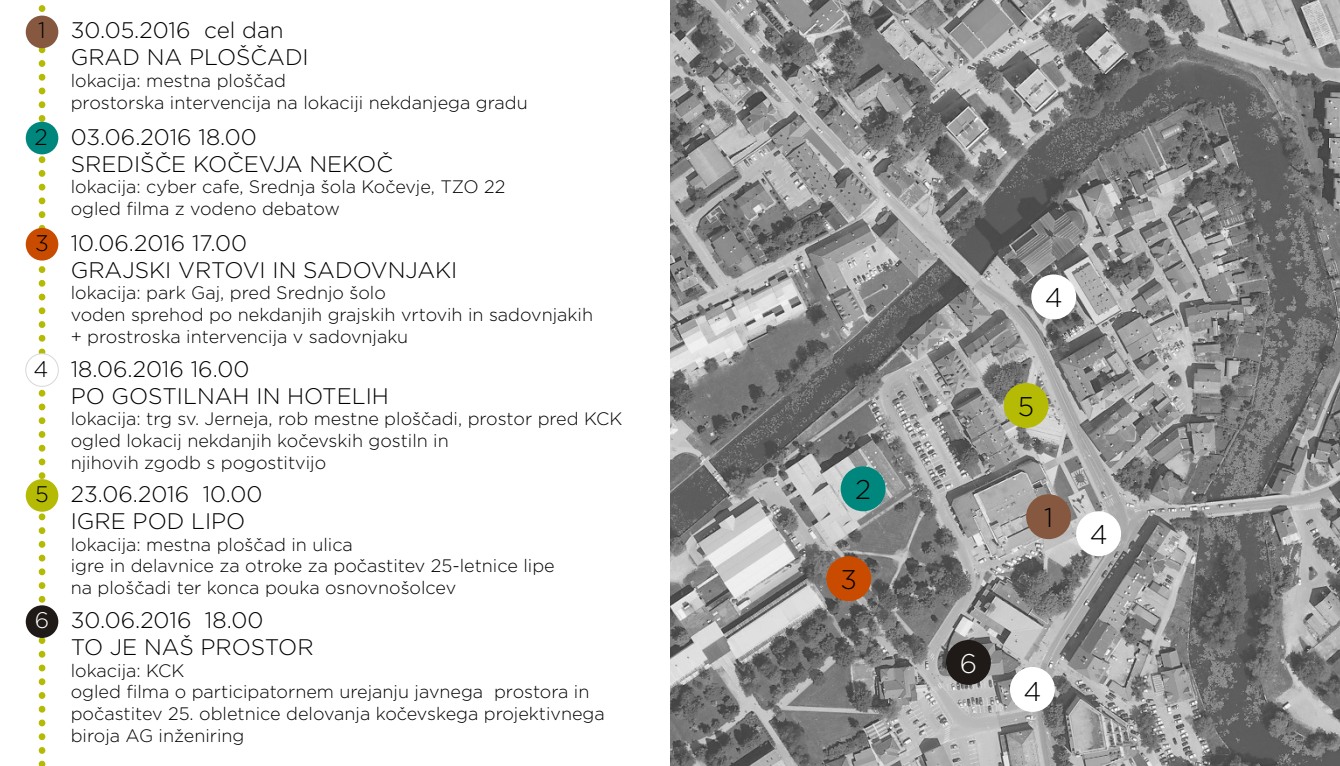
<style>
.page{position:relative;width:1340px;height:766px;background:#fff}
.page>*{position:absolute;margin:0;border:0;box-sizing:border-box;transform-origin:0 0}
.t1{font:300 27px "Gotham";color:#000}
.t2{font:300 27px "Gotham";color:#fff}
.t3{font:300 22.5px/27px "Gotham";color:#000}
.t4{font:300 22.5px "Gotham";color:#fff}
.t5{font:300 18px/21.6px "Gotham";color:#000}
</style>
<div class="page">
<img style="left:670px;top:0;width:669px;height:765px">
<svg style="left:39px;top:5px;width:6px;height:761px"></svg>
<div style="left:26px;top:16px;width:32px;height:32px;background:#865840;border-radius:50%"></div>
<div style="left:26px;top:122px;width:32px;height:32px;background:#00877d;border-radius:50%"></div>
<div style="left:26px;top:228px;width:32px;height:32px;background:#c94b00;border-radius:50%"></div>
<div style="left:26px;top:353px;width:32px;height:33px;background:#fff;border-radius:50%"></div>
<div style="left:26px;top:353px;width:33px;height:33px;border:1px solid #d7d7d7;border-radius:50%"></div>
<div style="left:26px;top:479px;width:32px;height:32px;background:#b5ba05;border-radius:50%"></div>
<div style="left:26px;top:605px;width:32px;height:32px;background:#1f1a17;border-radius:50%"></div>
<div style="left:1026px;top:494px;width:45px;height:45px;background:#865840;border-radius:50%"></div>
<div style="left:1003px;top:383px;width:45px;height:45px;background:#b5ba05;border-radius:50%"></div>
<div style="left:840px;top:466px;width:45px;height:45px;background:#00877d;border-radius:50%"></div>
<div style="left:826px;top:556px;width:45px;height:45px;background:#c94b00;border-radius:50%"></div>
<div style="left:946px;top:639px;width:44px;height:45px;background:#1f1a17;border-radius:50%"></div>
<div style="left:1076px;top:511px;width:45px;height:45px;background:#fff;border-radius:50%"></div>
<div style="left:1031px;top:274px;width:45px;height:45px;background:#fff;border-radius:50%"></div>
<div style="left:1009px;top:666px;width:45px;height:45px;background:#fff;border-radius:50%"></div>
<p class="t3" style="left:38px;top:16px;width:9px">1</p>
<p class="t3" style="left:34px;top:122px;width:15px">2</p>
<p class="t3" style="left:35px;top:229px;width:15px">3</p>
<p class="t3" style="left:34px;top:354px;width:16px">4</p>
<p class="t3" style="left:35px;top:480px;width:15px">5</p>
<p class="t4" style="left:35px;top:606px;width:16px">6</p>
<p class="t3" style="left:71px;top:16px;width:239px">30.05.2016 cel dan<br>GRAD NA PLOŠČADI</p>
<p class="t5" style="left:71px;top:69px;width:458px">lokacija: mestna ploščad<br>prostorska intervencija na lokaciji nekdanjega gradu</p>
<p class="t3" style="left:71px;top:122px;width:324px">03.06.2016 18.00<br>SREDIŠČE KOČEVJA NEKOČ</p>
<p class="t5" style="left:71px;top:175px;width:436px">lokacija: cyber cafe, Srednja šola Kočevje, TZO 22 ogled filma z vodeno debatow</p>
<p class="t3" style="left:71px;top:229px;width:388px">10.06.2016 17.00<br>GRAJSKI VRTOVI IN SADOVNJAKI</p>
<p class="t5" style="left:71px;top:282px;width:524px">lokacija: park Gaj, pred Srednjo šolo<br>voden sprehod po nekdanjih grajskih vrtovih in sadovnjakih + prostroska intervencija v sadovnjaku</p>
<p class="t3" style="left:71px;top:354px;width:320px">18.06.2016 16.00<br>PO GOSTILNAH IN HOTELIH</p>
<p class="t5" style="left:71px;top:407px;width:553px">lokacija: trg sv. Jerneja, rob mestne ploščadi, prostor pred KCK ogled lokacij nekdanjih kočevskih gostiln in<br>njihovih zgodb s pogostitvijo</p>
<p class="t3" style="left:71px;top:480px;width:193px">23.06.2016 10.00<br>IGRE POD LIPO</p>
<p class="t5" style="left:71px;top:533px;width:485px">lokacija: mestna ploščad in ulica<br>igre in delavnice za otroke za počastitev 25-letnice lipe na ploščadi ter konca pouka osnovnošolcev</p>
<p class="t3" style="left:71px;top:606px;width:244px">30.06.2016 18.00<br>TO JE NAŠ PROSTOR</p>
<p class="t5" style="left:71px;top:659px;width:535px">lokacija: KCK<br>ogled filma o participatornem urejanju javnega prostora in počastitev 25. obletnice delovanja kočevskega projektivnega biroja AG inženiring</p>
<h1 class="t1" style="left:855px;top:472px;width:17px">2</h1>
<h1 class="t1" style="left:840px;top:562px;width:18px">3</h1>
<h1 class="t2" style="left:959px;top:645px;width:19px">6</h1>
<h1 class="t1" style="left:1044px;top:280px;width:19px">4</h1>
<h1 class="t1" style="left:1017px;top:389px;width:18px">5</h1>
<h1 class="t1" style="left:1044px;top:500px;width:11px">1</h1>
<h1 class="t1" style="left:1089px;top:517px;width:19px">4</h1>
<h1 class="t1" style="left:1023px;top:674px;width:19px">4</h1>
</div>
